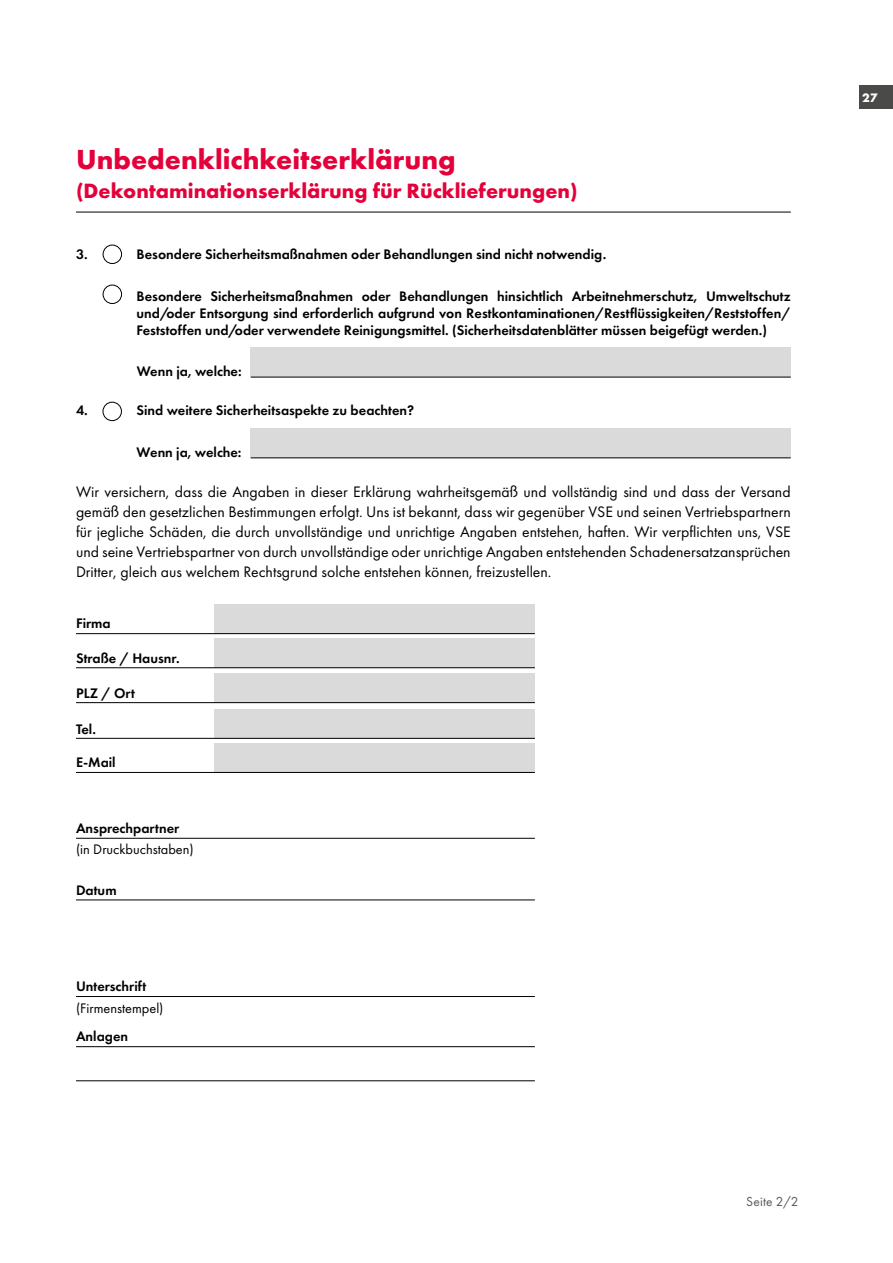
<style>
.page{position:relative;width:893px;height:1263px;background:#fff}
.page>*{position:absolute;margin:0;border:0;box-sizing:border-box;transform-origin:0 0}
.t1{font:700 28.65px "Futura PT";color:#e4003a}
.t2{font:700 21.45px "Futura PT";color:#e4003a}
.t3{font:15.75px/20.1px "Futura PT";color:#000;text-align:justify}
.t4{font:600 14.25px/17.2px "Futura PT";color:#000;text-align:justify}
.t5{font:14.25px "Futura PT";color:#000}
.t6{font:13.5px "Futura PT";letter-spacing:.015em;color:#575756}
.t7{font:700 12.75px "Futura PT";color:#fff}
</style>
<div class="page">
<div style="left:859px;top:85px;width:34px;height:24px;background:#4a4a49"></div>
<div style="left:214px;top:673px;width:321px;height:29px;background:#dadada"></div>
<hr style="left:76px;top:702px;width:459px;height:1px;background:#000">
<div style="left:214px;top:604px;width:321px;height:29px;background:#dadada"></div>
<div style="left:214px;top:638px;width:321px;height:29px;background:#dadada"></div>
<hr style="left:76px;top:633px;width:459px;height:1px;background:#000">
<hr style="left:76px;top:667px;width:459px;height:1px;background:#000">
<div style="left:214px;top:709px;width:321px;height:29px;background:#dadada"></div>
<div style="left:214px;top:743px;width:321px;height:29px;background:#dadada"></div>
<hr style="left:76px;top:738px;width:459px;height:1px;background:#000">
<hr style="left:76px;top:772px;width:459px;height:1px;background:#000">
<hr style="left:76px;top:838px;width:459px;height:1px;background:#000">
<hr style="left:76px;top:1046px;width:459px;height:1px;background:#000">
<hr style="left:76px;top:1080px;width:459px;height:1px;background:#000">
<hr style="left:76px;top:996px;width:459px;height:1px;background:#000">
<hr style="left:76px;top:899px;width:459px;height:1px;background:#000">
<div style="left:103px;top:402px;width:19px;height:19px;border:1px solid #000;border-radius:50%"></div>
<div style="left:251px;top:429px;width:540px;height:29px;background:#dadada"></div>
<hr style="left:251px;top:457px;width:540px;height:1px;background:#000">
<div style="left:103px;top:285px;width:19px;height:19px;border:1px solid #000;border-radius:50%"></div>
<div style="left:103px;top:245px;width:19px;height:19px;border:1px solid #000;border-radius:50%"></div>
<div style="left:251px;top:348px;width:540px;height:29px;background:#dadada"></div>
<hr style="left:251px;top:377px;width:540px;height:1px;background:#000">
<hr style="left:76px;top:212px;width:715px;height:1px;background:#000">
<h1 class="t1" style="left:76px;top:141px;width:381px">Unbedenklichkeitserklärung</h1>
<h2 class="t2" style="left:76px;top:177px;width:503px">(Dekontaminationserklärung für Rücklieferungen)</h2>
<p class="t4" style="left:76px;top:245px;width:13px">3.</p>
<p class="t4" style="left:76px;top:402px;width:13px">4.</p>
<p class="t4" style="left:137px;top:245px;width:471px">Besondere Sicherheitsmaßnahmen oder Behandlungen sind nicht notwendig.</p>
<p class="t4" style="left:137px;top:287px;width:656px">Besondere Sicherheitsmaßnahmen oder Behandlungen hinsichtlich Arbeitnehmerschutz, Umweltschutz und/oder Entsorgung sind erforderlich aufgrund von Restkontaminationen/Restflüssigkeiten/Reststoffen/ Feststoffen und/oder verwendete Reinigungsmittel. (Sicherheitsdatenblätter müssen beigefügt werden.)</p>
<p class="t4" style="left:137px;top:363px;width:106px">Wenn ja, welche:</p>
<p class="t4" style="left:137px;top:402px;width:279px">Sind weitere Sicherheitsaspekte zu beachten?</p>
<p class="t4" style="left:137px;top:444px;width:106px">Wenn ja, welche:</p>
<p class="t3" style="left:76px;top:482px;width:716px">Wir versichern, dass die Angaben in dieser Erklärung wahrheitsgemäß und vollständig sind und dass der Versand gemäß den gesetzlichen Bestimmungen erfolgt. Uns ist bekannt, dass wir gegenüber VSE und seinen Vertriebspartnern für jegliche Schäden, die durch unvollständige und unrichtige Angaben entstehen, haften. Wir verpflichten uns, VSE und seine Vertriebspartner von durch unvollständige oder unrichtige Angaben entstehenden Schadenersatzansprüchen Dritter, gleich aus welchem Rechtsgrund solche entstehen können, freizustellen.</p>
<p class="t4" style="left:76px;top:615px;width:36px">Firma</p>
<p class="t4" style="left:76px;top:649px;width:105px">Straße / Hausnr.</p>
<p class="t4" style="left:76px;top:685px;width:61px">PLZ / Ort</p>
<p class="t4" style="left:76px;top:720px;width:21px">Tel.</p>
<p class="t4" style="left:76px;top:754px;width:41px">E-Mail</p>
<p class="t4" style="left:76px;top:819px;width:105px">Ansprechpartner</p>
<p class="t5" style="left:76px;top:841px;width:119px">(in Druckbuchstaben)</p>
<p class="t4" style="left:76px;top:881px;width:42px">Datum</p>
<p class="t4" style="left:76px;top:978px;width:72px">Unterschrift</p>
<p class="t5" style="left:76px;top:1000px;width:89px">(Firmenstempel)</p>
<p class="t4" style="left:76px;top:1027px;width:54px">Anlagen</p>
<p class="t6" style="left:746px;top:1193px;width:54px">Seite 2/2</p>
<p class="t7" style="left:862px;top:89px;width:17px">27</p>
</div>
